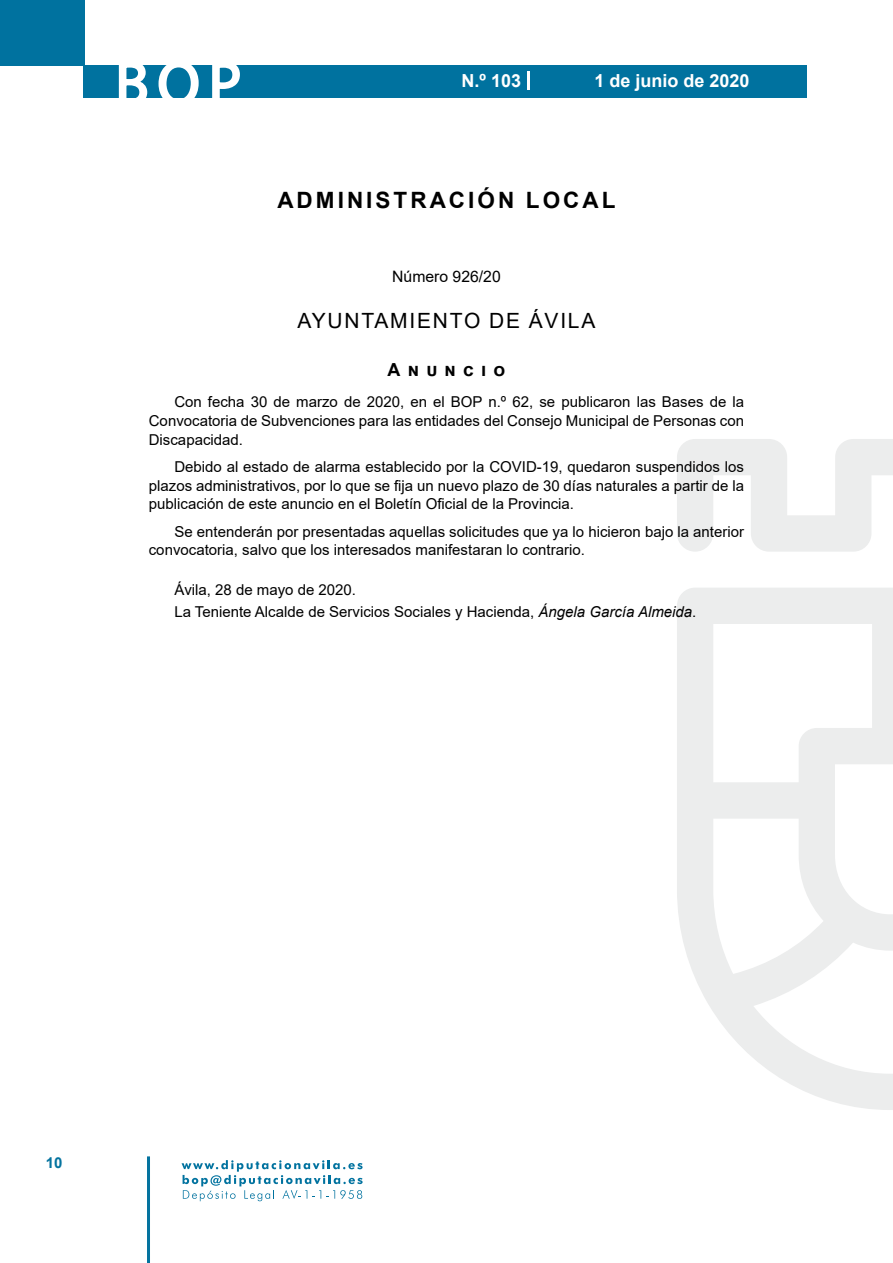
<style>
.page{position:relative;width:893px;height:1263px;background:#fff}
.page>*{position:absolute;margin:0;border:0;box-sizing:border-box;transform-origin:0 0}
.t1{font:500 61.5px "Avant Garde";color:#fff}
.t2{font:700 22.5px "Arial";letter-spacing:.135em;color:#000}
.t3{font:21px "Arial";letter-spacing:.085em;color:#000}
.t4{font:700 18px "Arial";color:#fff}
.t5{font:700 18px "Arial";color:#000}
.t6{font:15.75px "Arial";color:#000}
.t7{font:15px/18.8px "Arial";color:#000;text-align:justify}
.t8{font:700 15px "Arial";color:#04739f}
.s1{font-style:italic}
</style>
<div class="page">
<div style="left:0;top:0;width:85px;height:65px;background:#00729f"></div>
<div style="left:84px;top:65px;width:723px;height:33px;background:#00729f"></div>
<svg style="left:118px;top:65px;width:30px;height:33px"></svg>
<svg style="left:158px;top:65px;width:41px;height:33px"></svg>
<svg style="left:212px;top:65px;width:28px;height:33px"></svg>
<svg style="left:182px;top:1160px;width:181px;height:41px"></svg>
<hr style="left:147px;top:1156px;width:3px;height:107px;background:#04739f">
<svg style="left:528px;top:71px;width:2px;height:19px"></svg>
<svg style="left:677px;top:439px;width:216px;height:671px"></svg>
<h1 class="t1" style="left:115px;top:46px;width:128px">BOP</h1>
<p class="t4" style="left:462px;top:68px;width:61px">N.º 103</p>
<p class="t4" style="left:594px;top:68px;width:157px">1 de junio de 2020</p>
<h2 class="t2" style="left:277px;top:184px;width:340px">ADMINISTRACIÓN LOCAL</h2>
<p class="t6" style="left:392px;top:266px;width:110px">Número 926/20</p>
<h3 class="t3" style="left:297px;top:307px;width:299px">AYUNTAMIENTO DE ÁVILA</h3>
<p class="t5" style="left:388px;top:356px;width:119px">Anuncio</p>
<p class="t7" style="left:149px;top:392px;width:597px;text-indent:26px">Con fecha 30 de marzo de 2020, en el BOP n.º 62, se publicaron las Bases de la Convocatoria de Subvenciones para las entidades del Consejo Municipal de Personas con Discapacidad.</p>
<p class="t7" style="left:149px;top:457px;width:597px;text-indent:26px">Debido al estado de alarma establecido por la COVID-19, quedaron suspendidos los plazos administrativos, por lo que se fija un nuevo plazo de 30 días naturales a partir de la publicación de este anuncio en el Boletín Oficial de la Provincia.</p>
<p class="t7" style="left:149px;top:522px;width:597px;text-indent:26px">Se entenderán por presentadas aquellas solicitudes que ya lo hicieron bajo la anterior convocatoria, salvo que los interesados manifestaran lo contrario.</p>
<p class="t7" style="left:174px;top:578px;width:523px;line-height:22.2px">Ávila, 28 de mayo de 2020.<br>La Teniente Alcalde de Servicios Sociales y Hacienda, <span class="s1">Ángela García Almeida</span>.</p>
<p class="t8" style="left:46px;top:1152px;width:18px">10</p>
</div>
